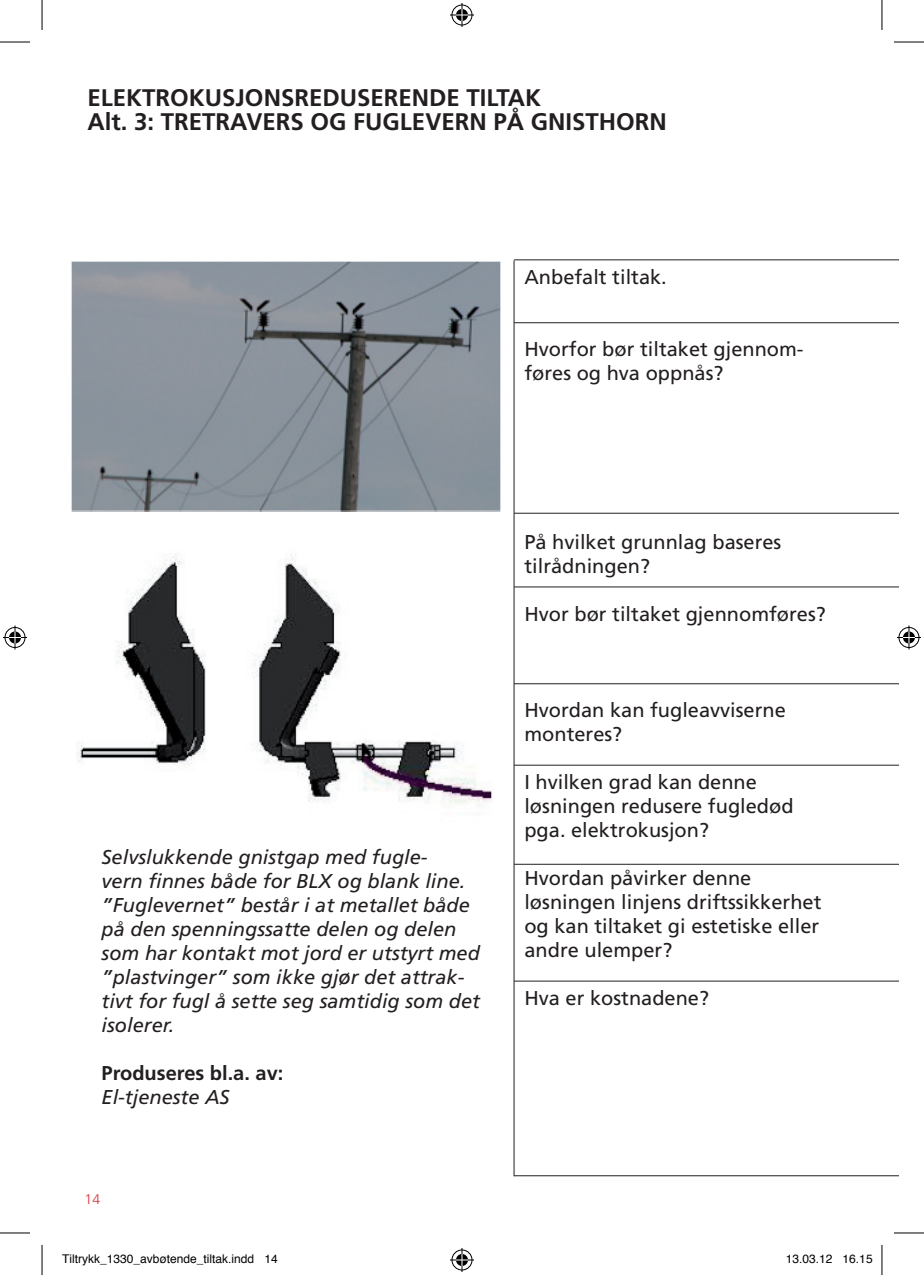
<style>
.page{position:relative;width:924px;height:1275px;background:#fff}
.page>*{position:absolute;margin:0;border:0;box-sizing:border-box;transform-origin:0 0}
.t1{font:700 24px/24px "Frutiger";color:#231f20}
.t2{font:20px/24px "Frutiger";color:#231f20}
.t3{font:italic 20px/24px "Frutiger";color:#231f20}
.t4{font:700 20px "Frutiger";color:#231f20}
.t5{font:300 14px "Frutiger";color:#db353b}
.t6{font:12px "Helvetica";color:#000}
</style>
<div class="page">
<hr style="left:513px;top:260px;width:1px;height:916px;background:#231f20">
<img style="left:71px;top:261px;width:429px;height:250px">
<img style="left:76px;top:553px;width:416px;height:252px">
<hr style="left:514px;top:322px;width:384px;height:1px;background:#231f20">
<hr style="left:514px;top:513px;width:384px;height:1px;background:#231f20">
<hr style="left:514px;top:586px;width:384px;height:1px;background:#231f20">
<hr style="left:514px;top:683px;width:384px;height:1px;background:#231f20">
<hr style="left:514px;top:764px;width:384px;height:1px;background:#231f20">
<hr style="left:514px;top:863px;width:384px;height:1px;background:#231f20">
<hr style="left:514px;top:980px;width:384px;height:1px;background:#231f20">
<hr style="left:514px;top:1175px;width:384px;height:1px;background:#231f20">
<hr style="left:514px;top:259px;width:384px;height:1px;background:#231f20">
<hr style="left:0;top:42px;width:30px;height:1px;background:#000">
<hr style="left:893px;top:42px;width:30px;height:1px;background:#000">
<hr style="left:0;top:1232px;width:30px;height:1px;background:#000">
<hr style="left:893px;top:1232px;width:30px;height:1px;background:#000">
<hr style="left:42px;top:0;width:1px;height:30px;background:#000">
<hr style="left:42px;top:1245px;width:1px;height:30px;background:#000">
<hr style="left:881px;top:0;width:1px;height:30px;background:#000">
<hr style="left:881px;top:1245px;width:1px;height:30px;background:#000">
<svg style="left:450px;top:3px;width:24px;height:24px"></svg>
<svg style="left:450px;top:1248px;width:24px;height:24px"></svg>
<svg style="left:3px;top:625px;width:24px;height:24px"></svg>
<svg style="left:897px;top:625px;width:23px;height:24px"></svg>
<p class="t1" style="left:87px;top:86px;width:580px">ELEKTROKUSJONSREDUSERENDE TILTAK<br>Alt. 3: TRETRAVERS OG FUGLEVERN PÅ GNISTHORN</p>
<p class="t2" style="left:524px;top:265px;width:144px">Anbefalt tiltak.</p>
<p class="t2" style="left:524px;top:337px;width:280px">Hvorfor bør tiltaket gjennom&shy;føres og hva oppnås?</p>
<p class="t3" style="left:102px;top:845px;width:379px">Selvslukkende gnistgap med fugle-<br>vern finnes både for BLX og blank line. ”Fuglevernet” består i at metallet både på den spenningssatte delen og delen som har kontakt mot jord er utstyrt med ”plastvinger” som ikke gjør det attrak&shy;tivt for fugl å sette seg samtidig som det isolerer.</p>
<p class="t4" style="left:102px;top:1061px;width:183px">Produseres bl.a. av:</p>
<p class="t3" style="left:102px;top:1085px;width:129px">El-tjeneste AS</p>
<p class="t5" style="left:85px;top:1191px;width:17px">14</p>
<p class="t2" style="left:524px;top:529px;width:258px">På hvilket grunnlag baseres tilrådningen?</p>
<p class="t2" style="left:524px;top:601px;width:303px">Hvor bør tiltaket gjennomføres?</p>
<p class="t2" style="left:524px;top:697px;width:263px">Hvordan kan fugleavviserne monteres?</p>
<p class="t2" style="left:524px;top:769px;width:270px">I hvilken grad kan denne løsningen redusere fugledød pga. elektrokusjon?</p>
<p class="t2" style="left:524px;top:865px;width:298px">Hvordan påvirker denne løsningen linjens driftssikkerhet og kan tiltaket gi estetiske eller andre ulemper?</p>
<p class="t2" style="left:524px;top:985px;width:186px">Hva er kostnadene?</p>
<p class="t6" style="left:62px;top:1249px;width:217px">Tiltrykk_1330_avbøtende_tiltak.indd 14</p>
<p class="t6" style="left:785px;top:1249px;width:88px">13.03.12 16.15</p>
</div>
